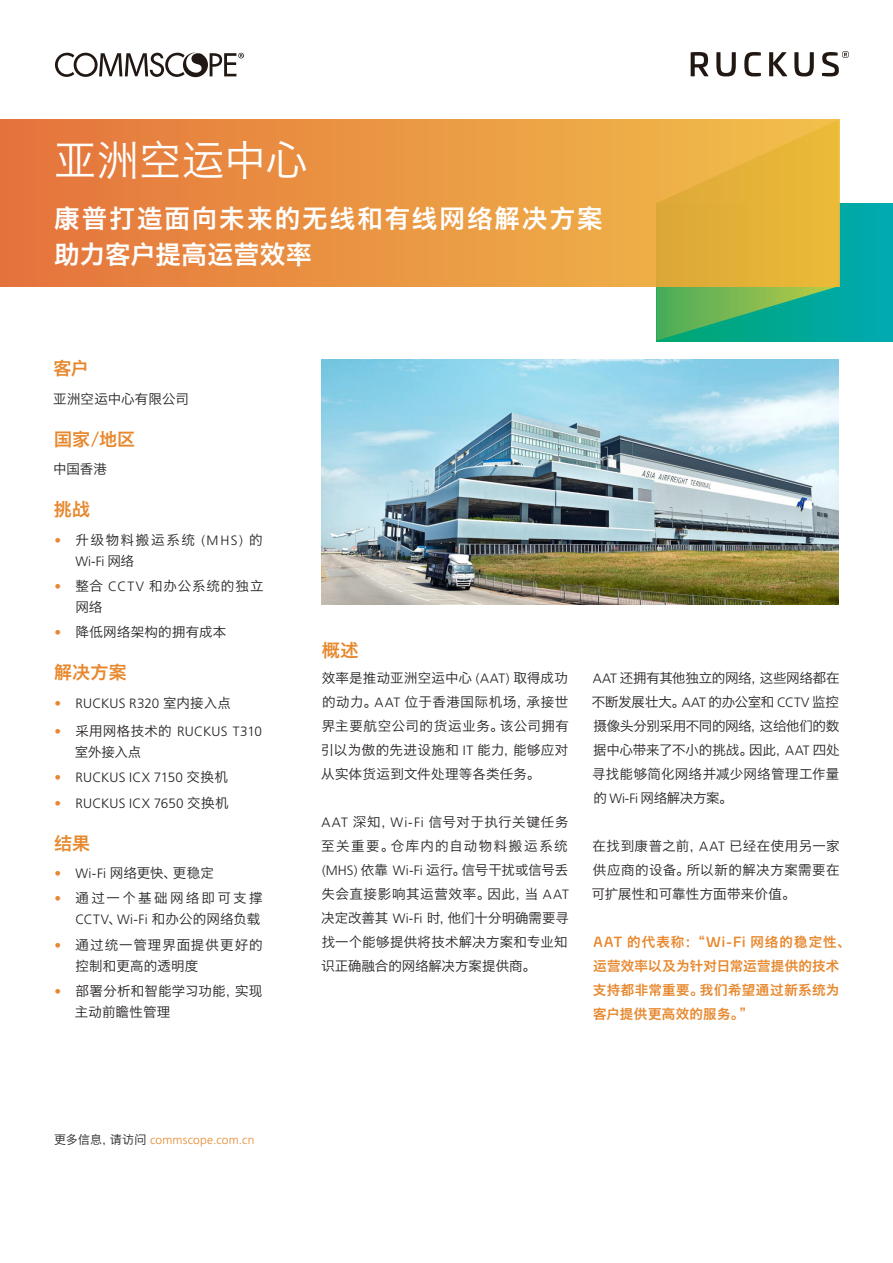
<style>
.page{position:relative;width:893px;height:1263px;background:#fff}
.page>*{position:absolute;margin:0;border:0;box-sizing:border-box;transform-origin:0 0}
.hading04{font:42px "Hiragino Sans GB W3";letter-spacing:-.005em;color:#fff}
.hading04-2{font:25.5px/36px "Hiragino Sans GB W6";letter-spacing:.075em;color:#fff}
.hading04-3{font:18px "Hiragino Sans GB W6";letter-spacing:.005em;color:#e7882e}
.hading04-4{font:13.5px/24px "Hiragino Sans GB W3";letter-spacing:.02em;color:#231f20;text-align:justify}
.hading04-5{font:13.5px/24px "Hiragino Sans GB W6";letter-spacing:.03em;color:#e7882e}
.hading04-6{font:300 13.5px "Frutiger LT Pro";letter-spacing:.015em;color:#231f20}
.hading04-7{font:13.5px/21px "Hiragino Sans GB W3";letter-spacing:.17em;color:#231f20;text-align:right}
.hading04-8{font:13.5px/21px "Hiragino Sans GB W3";letter-spacing:.055em;color:#231f20}
.hading04-9{font:13.5px/21px "Hiragino Sans GB W3";letter-spacing:.12em;color:#231f20}
.hading04-10{font:13.5px/21px "Hiragino Sans GB W3";letter-spacing:.065em;color:#231f20}
.hading04-11{font:13.5px "Hiragino Sans GB W3";color:#231f20}
.hading04-12{font:300 12px "Frutiger LT Pro";letter-spacing:.015em;color:#e7882e}
.s1{font-family:"Univia Pro";font-weight:500}
.s2{font-family:"Frutiger LT Pro";font-weight:300;color:#e7882e}
.s3{font-family:"Frutiger LT Pro";font-weight:300}
.s4{color:#e7882e}
.s5{font-family:"Hiragino Sans GB W3";font-weight:400}
.s6{font-family:"Hiragino Sans GB W3";font-weight:400;color:#231f20}
</style>
<div class="page">
<div style="left:656px;top:203px;width:237px;height:138px;background:#00a9aa"></div>
<svg style="left:55px;top:52px;width:189px;height:25px"></svg>
<svg style="left:656px;top:286px;width:182px;height:54px;background:#3aae70"></svg>
<div style="left:0;top:120px;width:839px;height:166px;background:linear-gradient(to right,#e77441,#ebbd41)"></div>
<svg style="left:691px;top:52px;width:17px;height:24px"></svg>
<svg style="left:716px;top:52px;width:20px;height:24px"></svg>
<svg style="left:744px;top:52px;width:17px;height:24px"></svg>
<svg style="left:769px;top:52px;width:18px;height:24px"></svg>
<svg style="left:794px;top:52px;width:20px;height:24px"></svg>
<svg style="left:822px;top:51px;width:27px;height:25px"></svg>
<img style="left:321px;top:360px;width:517px;height:244px">
<p class="hading04" style="left:54px;top:134px;width:255px">亚洲空运中心</p>
<p class="hading04-2" style="left:54px;top:200px;width:550px">康普打造面向未来的无线和有线网络解决方案助力客户提高运营效率</p>
<p class="hading04-3" style="left:53px;top:356px;width:37px">客户</p>
<p class="hading04-11" style="left:53px;top:390px;width:137px">亚洲空运中心有限公司</p>
<p class="hading04-3" style="left:54px;top:427px;width:82px">国家<span class="s1">/</span>地区</p>
<p class="hading04-4" style="left:53px;top:457px;width:56px">中国香港</p>
<p class="hading04-3" style="left:54px;top:498px;width:38px">挑战</p>
<p class="hading04-9" style="left:75px;top:529px;width:189px;text-indent:-21px"><span class="s2">•</span> 升级物料搬运系统 <span class="s3">(MHS)</span> 的<br><span class="s3">Wi-Fi</span> 网络</p>
<p class="hading04-10" style="left:75px;top:575px;width:190px;text-indent:-21px"><span class="s2">•</span> 整合 <span class="s3">CCTV</span> 和办公系统的独立网络</p>
<p class="hading04-4" style="left:55px;top:620px;width:173px"><span class="s2">•</span> 降低网络架构的拥有成本</p>
<p class="hading04-3" style="left:54px;top:661px;width:74px">解决方案</p>
<p class="hading04-6" style="left:55px;top:695px;width:178px"><span class="s4">•</span> RUCKUS R320 <span class="s5">室内接入点</span></p>
<p class="hading04-4" style="left:75px;top:720px;width:189px;line-height:21px;text-indent:-20px"><span class="s2">•</span> 采用网格技术的 <span class="s3">RUCKUS T310</span>室外接入点</p>
<p class="hading04-6" style="left:55px;top:770px;width:175px"><span class="s4">•</span> RUCKUS ICX 7150 <span class="s5">交换机</span></p>
<p class="hading04-6" style="left:55px;top:795px;width:175px"><span class="s4">•</span> RUCKUS ICX 7650 <span class="s5">交换机</span></p>
<p class="hading04-3" style="left:54px;top:831px;width:38px">结果</p>
<p class="hading04-4" style="left:55px;top:861px;width:161px"><span class="s2">•</span> <span class="s3">Wi-Fi</span> 网络更快、更稳定</p>
<p class="hading04-7" style="left:55px;top:887px;width:209px"><span class="s2">•</span> 通过一个基础网络即可支撑<br><span class="s3">CCTV</span>、<span class="s3">Wi-Fi</span> 和办公的网络负载</p>
<p class="hading04-8" style="left:75px;top:934px;width:189px;text-indent:-21px"><span class="s2">•</span> 通过统一管理界面提供更好的控制和更高的透明度</p>
<p class="hading04-4" style="left:75px;top:980px;width:189px;line-height:21px;text-indent:-20px"><span class="s2">•</span> 部署分析和智能学习功能，实现主动前瞻性管理</p>
<p class="hading04-12" style="left:54px;top:1133px;width:202px"><span class="s6">更多信息，请访问</span> commscope.com.cn</p>
<p class="hading04-3" style="left:322px;top:638px;width:38px">概述</p>
<p class="hading04-4" style="left:321px;top:665px;width:249px">效率是推动亚洲空运中心 <span class="s3">(AAT)</span> 取得成功的动力。<span class="s3">AAT</span> 位于香港国际机场，承接世界主要航空公司的货运业务。该公司拥有引以为傲的先进设施和 <span class="s3">IT</span> 能力，能够应对从实体货运到文件处理等各类任务。</p>
<p class="hading04-4" style="left:321px;top:809px;width:249px"><span class="s3">AAT</span> 深知，<span class="s3">Wi-Fi</span> 信号对于执行关键任务至关重要。仓库内的自动物料搬运系统<span class="s3">(MHS)</span> 依靠 <span class="s3">Wi-Fi</span> 运行。信号干扰或信号丢失会直接影响其运营效率。因此，当 <span class="s3">AAT</span>决定改善其 <span class="s3">Wi-Fi</span> 时，他们十分明确需要寻找一个能够提供将技术解决方案和专业知识正确融合的网络解决方案提供商。</p>
<p class="hading04-4" style="left:592px;top:665px;width:249px"><span class="s3">AAT</span> 还拥有其他独立的网络，这些网络都在不断发展壮大。<span class="s3">AAT</span> 的办公室和 <span class="s3">CCTV</span> 监控摄像头分别采用不同的网络，这给他们的数据中心带来了不小的挑战。因此，<span class="s3">AAT</span> 四处寻找能够简化网络并减少网络管理工作量的 <span class="s3">Wi-Fi</span> 网络解决方案。</p>
<p class="hading04-4" style="left:591px;top:833px;width:250px">在找到康普之前，<span class="s3">AAT</span> 已经在使用另一家供应商的设备。所以新的解决方案需要在可扩展性和可靠性方面带来价值。</p>
<p class="hading04-5" style="left:593px;top:929px;width:259px"><span class="s1">AAT</span> 的代表称：“<span class="s1">Wi-Fi</span> 网络的稳定性、运营效率以及为针对日常运营提供的技术支持都非常重要。我们希望通过新系统为客户提供更高效的服务。”</p>
</div>
